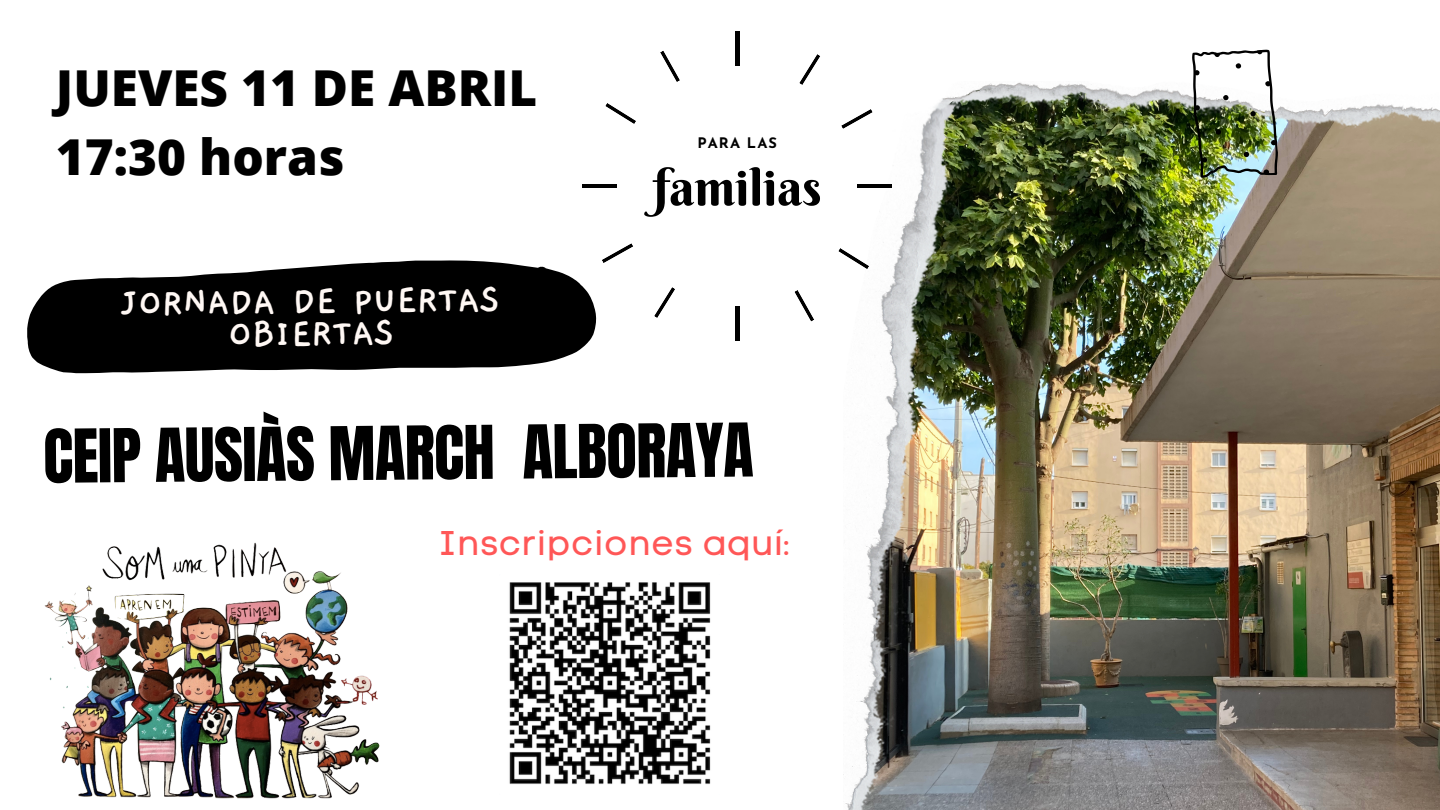
<style>
.page{position:relative;width:1440px;height:810px;background:#fff}
.page>*{position:absolute;margin:0;border:0;box-sizing:border-box;transform-origin:0 0}
.t1{font:63px "Anton";color:#000}
.t2{font:50.4px "Berkshire Swash";color:#000}
.t3{font:800 49.5px/69px "Open Sans";color:#000}
.t4{font:700 41px/32.2px "Gaegu";color:#fff8f4;text-align:center}
.t5{font:34px "Code Pro Normal LC";letter-spacing:.025em;color:#ff5757}
.t6{font:700 14.5px "Josefin Sans";letter-spacing:.075em;color:#000}
</style>
<div class="page">
<img style="left:843px;top:82px;width:597px;height:728px">
<svg style="left:27px;top:260px;width:570px;height:113px;background:#272727"></svg>
<img style="left:1190px;top:49px;width:89px;height:131px">
<img style="left:44px;top:542px;width:336px;height:257px">
<hr style="left:735px;top:306px;width:4px;height:34px;background:#000">
<hr style="left:735px;top:32px;width:4px;height:34px;background:#000">
<hr style="left:583px;top:184px;width:34px;height:4px;background:#000">
<hr style="left:857px;top:184px;width:35px;height:4px;background:#000">
<svg style="left:654px;top:287px;width:21px;height:31px"></svg>
<svg style="left:799px;top:54px;width:21px;height:31px"></svg>
<svg style="left:605px;top:103px;width:31px;height:21px"></svg>
<svg style="left:838px;top:248px;width:31px;height:21px"></svg>
<svg style="left:602px;top:243px;width:31px;height:20px"></svg>
<svg style="left:841px;top:109px;width:32px;height:20px"></svg>
<svg style="left:660px;top:51px;width:20px;height:31px"></svg>
<svg style="left:794px;top:290px;width:20px;height:32px"></svg>
<img style="left:509px;top:582px;width:202px;height:202px">
<p class="t3" style="left:56px;top:53px;width:483px">JUEVES 11 DE ABRIL<br>17:30 horas</p>
<p class="t4" style="left:122px;top:289px;width:380px;rotate:-1deg">JORNADA DE PUERTAS<br>OBIERTAS</p>
<p class="t6" style="left:697px;top:137px;width:81px">PARA LAS</p>
<h2 class="t2" style="left:653px;top:156px;width:170px">familias</h2>
<p class="t1" style="left:42px;top:414px;width:712px;rotate:-1deg">CEIP AUSIÀS MARCH ALBORAYA</p>
<h4 class="t5" style="left:439px;top:523px;width:353px">Inscripciones aquí:</h4>
</div>
